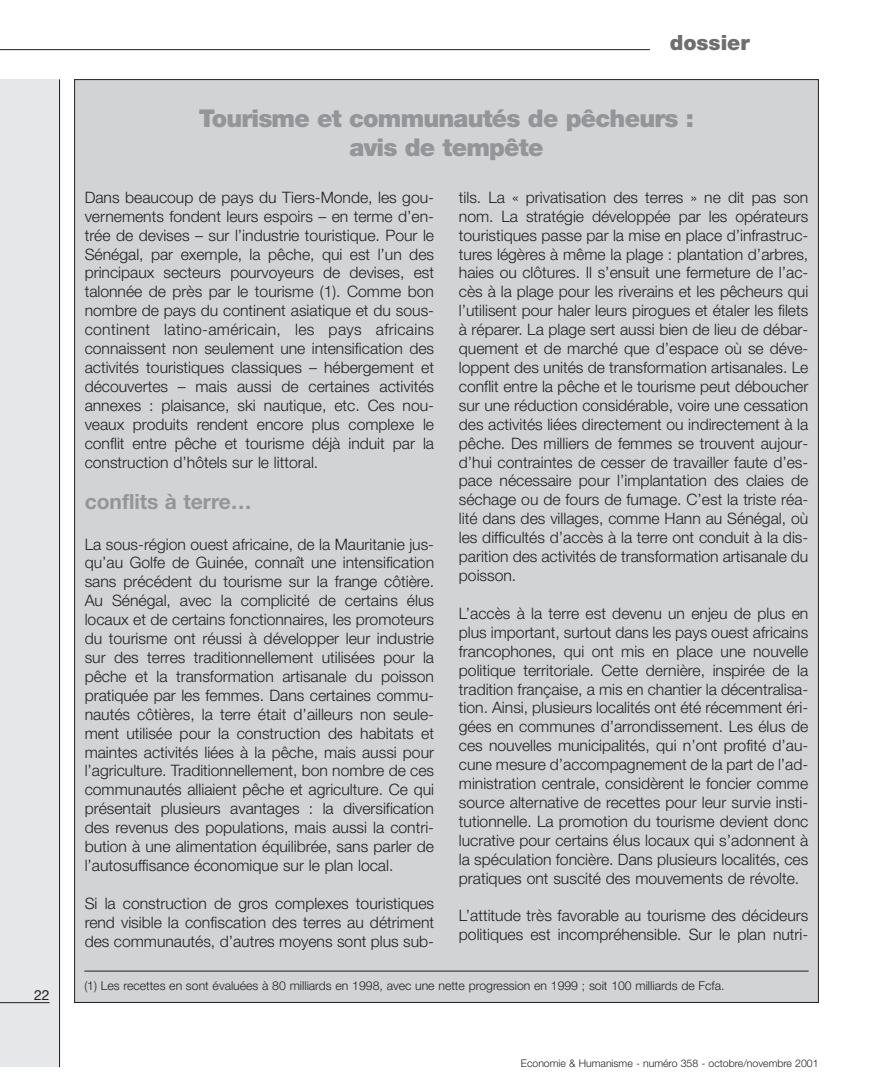
<style>
.page{position:relative;width:893px;height:1092px;background:#fff}
.page>*{position:absolute;margin:0;border:0;box-sizing:border-box;transform-origin:0 0}
.t1{font:900 24.5px/29.4px "Helvetica Neue";letter-spacing:-.035em;color:#939598;text-align:center}
.t2{font:700 21px "Helvetica Neue";color:#939598}
.t3{font:900 21px "Helvetica Neue";color:#6d6e70}
.t4{font:300 15.75px/18.9px "Helvetica Neue";color:#231f20;text-align:justify}
.t5{font:14px "Helvetica Neue";color:#231f20}
.t6{font:300 12.25px "Helvetica Neue";color:#231f20}
.t7{font:300 10.5px "Helvetica Neue";color:#231f20}
</style>
<div class="page">
<div style="left:0;top:79px;width:60px;height:988px;background:#e6e7e8"></div>
<div style="left:75px;top:80px;width:743px;height:922px;background:#d1d3d4"></div>
<hr style="left:59px;top:79px;width:1px;height:988px;background:#231f20">
<hr style="left:0;top:1002px;width:50px;height:1px;background:#231f20">
<hr style="left:0;top:49px;width:650px;height:1px;background:#231f20">
<hr style="left:84px;top:970px;width:725px;height:1px;background:#231f20">
<p class="t5" style="left:34px;top:989px;width:17px">22</p>
<h2 class="t3" style="left:670px;top:35px;width:82px">dossier</h2>
<h1 class="t1" style="left:199px;top:105px;width:497px">Tourisme et communautés de pêcheurs : avis de tempête</h1>
<p class="t4" style="left:85px;top:189px;width:351px">Dans beaucoup de pays du Tiers-Monde, les gou&shy;vernements fondent leurs espoirs – en terme d’en&shy;trée de devises – sur l’industrie touristique. Pour le Sénégal, par exemple, la pêche, qui est l’un des principaux secteurs pourvoyeurs de devises, est talonnée de près par le tourisme (1). Comme bon nombre de pays du continent asiatique et du sous&shy;continent latino-américain, les pays africains connaissent non seulement une intensification des activités touristiques classiques – hébergement et découvertes – mais aussi de certaines activités annexes : plaisance, ski nautique, etc. Ces nou&shy;veaux produits rendent encore plus complexe le conflit entre pêche et tourisme déjà induit par la construction d’hôtels sur le littoral.</p>
<h2 class="t2" style="left:85px;top:494px;width:169px">conflits à terre…</h2>
<p class="t4" style="left:85px;top:536px;width:351px">La sous-région ouest africaine, de la Mauritanie jus&shy;qu’au Golfe de Guinée, connaît une intensification sans précédent du tourisme sur la frange côtière.<br>Au Sénégal, avec la complicité de certains élus locaux et de certains fonctionnaires, les promoteurs du tourisme ont réussi à développer leur industrie sur des terres traditionnellement utilisées pour la pêche et la transformation artisanale du poisson pratiquée par les femmes. Dans certaines commu&shy;nautés côtières, la terre était d’ailleurs non seule&shy;ment utilisée pour la construction des habitats et maintes activités liées à la pêche, mais aussi pour l’agriculture. Traditionnellement, bon nombre de ces communautés alliaient pêche et agriculture. Ce qui présentait plusieurs avantages : la diversification des revenus des populations, mais aussi la contri&shy;bution à une alimentation équilibrée, sans parler de l’autosuffisance économique sur le plan local.</p>
<p class="t4" style="left:85px;top:895px;width:351px">Si la construction de gros complexes touristiques rend visible la confiscation des terres au détriment des communautés, d’autres moyens sont plus sub-</p>
<p class="t4" style="left:459px;top:189px;width:351px">tils. La « privatisation des terres » ne dit pas son nom. La stratégie développée par les opérateurs touristiques passe par la mise en place d’infrastruc&shy;tures légères à même la plage : plantation d’arbres, haies ou clôtures. Il s’ensuit une fermeture de l’ac&shy;cès à la plage pour les riverains et les pêcheurs qui l’utilisent pour haler leurs pirogues et étaler les filets à réparer. La plage sert aussi bien de lieu de débar&shy;quement et de marché que d’espace où se déve&shy;loppent des unités de transformation artisanales. Le conflit entre la pêche et le tourisme peut déboucher sur une réduction considérable, voire une cessation des activités liées directement ou indirectement à la pêche. Des milliers de femmes se trouvent aujour&shy;d’hui contraintes de cesser de travailler faute d’es&shy;pace nécessaire pour l’implantation des claies de séchage ou de fours de fumage. C’est la triste réa&shy;lité dans des villages, comme Hann au Sénégal, où les difficultés d’accès à la terre ont conduit à la dis&shy;parition des activités de transformation artisanale du poisson.</p>
<p class="t4" style="left:459px;top:605px;width:351px">L’accès à la terre est devenu un enjeu de plus en plus important, surtout dans les pays ouest africains francophones, qui ont mis en place une nouvelle politique territoriale. Cette dernière, inspirée de la tradition française, a mis en chantier la décentralisa&shy;tion. Ainsi, plusieurs localités ont été récemment éri&shy;gées en communes d’arrondissement. Les élus de ces nouvelles municipalités, qui n’ont profité d’au&shy;cune mesure d’accompagnement de la part de l’ad&shy;ministration centrale, considèrent le foncier comme source alternative de recettes pour leur survie insti&shy;tutionnelle. La promotion du tourisme devient donc lucrative pour certains élus locaux qui s’adonnent à la spéculation foncière. Dans plusieurs localités, ces pratiques ont suscité des mouvements de révolte.</p>
<p class="t4" style="left:459px;top:907px;width:351px">L’attitude très favorable au tourisme des décideurs politiques est incompréhensible. Sur le plan nutri-</p>
<p class="t6" style="left:84px;top:981px;width:642px">(1) Les recettes en sont évaluées à 80 milliards en 1998, avec une nette progression en 1999 ; soit 100 milliards de Fcfa.</p>
<p class="t7" style="left:521px;top:1059px;width:299px">Economie &amp; Humanisme - numéro 358 - octobre/novembre 2001</p>
</div>
